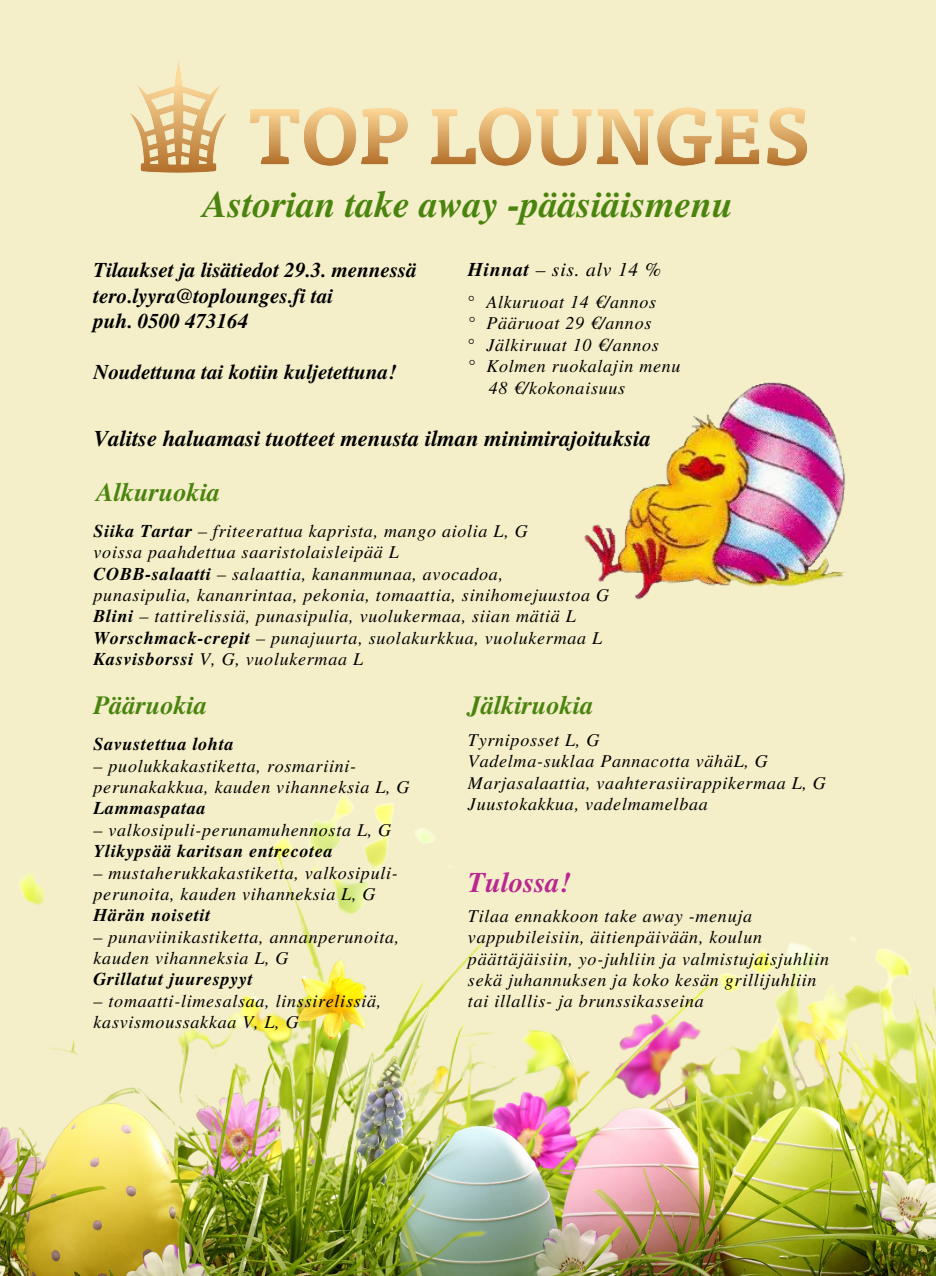
<style>
.page{position:relative;width:936px;height:1276px;background:#fff}
.page>*{position:absolute;margin:0;border:0;box-sizing:border-box;transform-origin:0 0}
.t1{font:italic 700 37.5px "Te X Gyre Termes";color:#4a840f}
.t2{font:italic 700 28.5px "Te X Gyre Termes";color:#b82792}
.t3{font:italic 700 26.25px "Te X Gyre Termes";color:#4a840f}
.t4{font:italic 700 22.5px "Te X Gyre Termes";color:#000}
.t5{font:italic 700 21px "Te X Gyre Termes";color:#000}
.t6{font:italic 19.5px "Te X Gyre Termes";letter-spacing:.04em;color:#000}
.t7{font:italic 18px/21.4px "Te X Gyre Termes";letter-spacing:.04em;color:#000}
.t8{font:italic 700 18px "Te X Gyre Termes";letter-spacing:.04em;color:#000}
.s1{font-weight:700}
.s2{font-style:normal}
</style>
<div class="page">
<div style="left:0;top:0;width:935px;height:1276px;background:#f4efc8"></div>
<img style="left:0;top:795px;width:935px;height:481px">
<img style="left:130px;top:61px;width:677px;height:112px">
<img style="left:584px;top:382px;width:262px;height:218px">
<p class="t1" style="left:203px;top:176px;width:532px">Astorian take away -pääsiäismenu</p>
<p class="t5" style="left:94px;top:255px;width:325px">Tilaukset ja lisätiedot 29.3. mennessä</p>
<p class="t5" style="left:94px;top:280px;width:241px">tero.lyyra@toplounges.fi tai</p>
<p class="t5" style="left:94px;top:305px;width:156px">puh. 0500 473164</p>
<p class="t5" style="left:94px;top:356px;width:304px">Noudettuna tai kotiin kuljetettuna!</p>
<p class="t6" style="left:468px;top:255px;width:194px"><span class="s1">Hinnat</span> – sis. alv 14 %</p>
<p class="t7" style="left:468px;top:290px;width:190px"><span class="s2">°</span> Alkuruoat 14 €/annos</p>
<p class="t7" style="left:468px;top:311px;width:185px">° Pääruoat 29 €/annos</p>
<p class="t7" style="left:468px;top:333px;width:192px"><span class="s2">°</span> Jälkiruuat 10 €/annos</p>
<p class="t7" style="left:468px;top:354px;width:214px">° Kolmen ruokalajin menu</p>
<p class="t7" style="left:489px;top:376px;width:138px">48 €/kokonaisuus</p>
<p class="t4" style="left:94px;top:422px;width:559px">Valitse haluamasi tuotteet menusta ilman minimirajoituksia</p>
<p class="t3" style="left:96px;top:472px;width:125px">Alkuruokia</p>
<p class="t7" style="left:94px;top:519px;width:435px"><span class="s1">Siika Tartar</span> – friteerattua kaprista, mango aiolia L, G</p>
<p class="t7" style="left:94px;top:540px;width:307px">voissa paahdettua saaristolaisleipää L</p>
<p class="t7" style="left:94px;top:562px;width:411px"><span class="s1">COBB-salaatti</span> – salaattia, kananmunaa, avocadoa,</p>
<p class="t7" style="left:94px;top:583px;width:517px">punasipulia, kananrintaa, pekonia, tomaattia, sinihomejuustoa G</p>
<p class="t7" style="left:94px;top:604px;width:483px"><span class="s1">Blini</span> – tattirelissiä, punasipulia, vuolukermaa, siian mätiä L</p>
<p class="t7" style="left:94px;top:626px;width:510px"><span class="s1">Worschmack-crepit</span> – punajuurta, suolakurkkua, vuolukermaa L</p>
<p class="t7" style="left:94px;top:647px;width:271px"><span class="s1">Kasvisborssi</span> V, G, vuolukermaa L</p>
<p class="t3" style="left:94px;top:686px;width:115px">Pääruokia</p>
<p class="t8" style="left:94px;top:731px;width:142px">Savustettua lohta</p>
<p class="t7" style="left:94px;top:754px;width:264px">– puolukkakastiketta, rosmariini-</p>
<p class="t7" style="left:94px;top:775px;width:317px">perunakakkua, kauden vihanneksia L, G</p>
<p class="t8" style="left:94px;top:795px;width:114px">Lammaspataa</p>
<p class="t7" style="left:94px;top:818px;width:299px">– valkosipuli-perunamuhennosta L, G</p>
<p class="t8" style="left:94px;top:838px;width:241px">Ylikypsää karitsan entrecotea</p>
<p class="t7" style="left:94px;top:861px;width:306px">– mustaherukkakastiketta, valkosipuli-</p>
<p class="t7" style="left:94px;top:882px;width:283px">perunoita, kauden vihanneksia L, G</p>
<p class="t8" style="left:94px;top:902px;width:118px">Härän noisetit</p>
<p class="t7" style="left:94px;top:925px;width:307px">– punaviinikastiketta, annanperunoita,</p>
<p class="t7" style="left:94px;top:946px;width:196px">kauden vihanneksia L, G</p>
<p class="t8" style="left:94px;top:966px;width:161px">Grillatut juurespyyt</p>
<p class="t7" style="left:94px;top:989px;width:289px">– tomaatti-limesalsaa, linssirelissiä, kasvismoussakkaa V, L, G</p>
<p class="t3" style="left:468px;top:686px;width:127px">Jälkiruokia</p>
<p class="t7" style="left:468px;top:728px;width:133px">Tyrniposset L, G</p>
<p class="t7" style="left:468px;top:749px;width:301px">Vadelma-suklaa Pannacotta vähäL, G</p>
<p class="t7" style="left:468px;top:771px;width:359px">Marjasalaattia, vaahterasiirappikermaa L, G</p>
<p class="t7" style="left:468px;top:792px;width:241px">Juustokakkua, vadelmamelbaa</p>
<p class="t2" style="left:468px;top:861px;width:104px">Tulossa!</p>
<p class="t7" style="left:468px;top:904px;width:286px">Tilaa ennakkoon take away -menuja</p>
<p class="t7" style="left:468px;top:925px;width:362px">vappubileisiin, äitienpäivään, koulun päättäjäisiin, yo-juhliin ja valmistujaisjuhliin sekä juhannuksen ja koko kesän grillijuhliin tai illallis- ja brunssikasseina</p>
</div>
